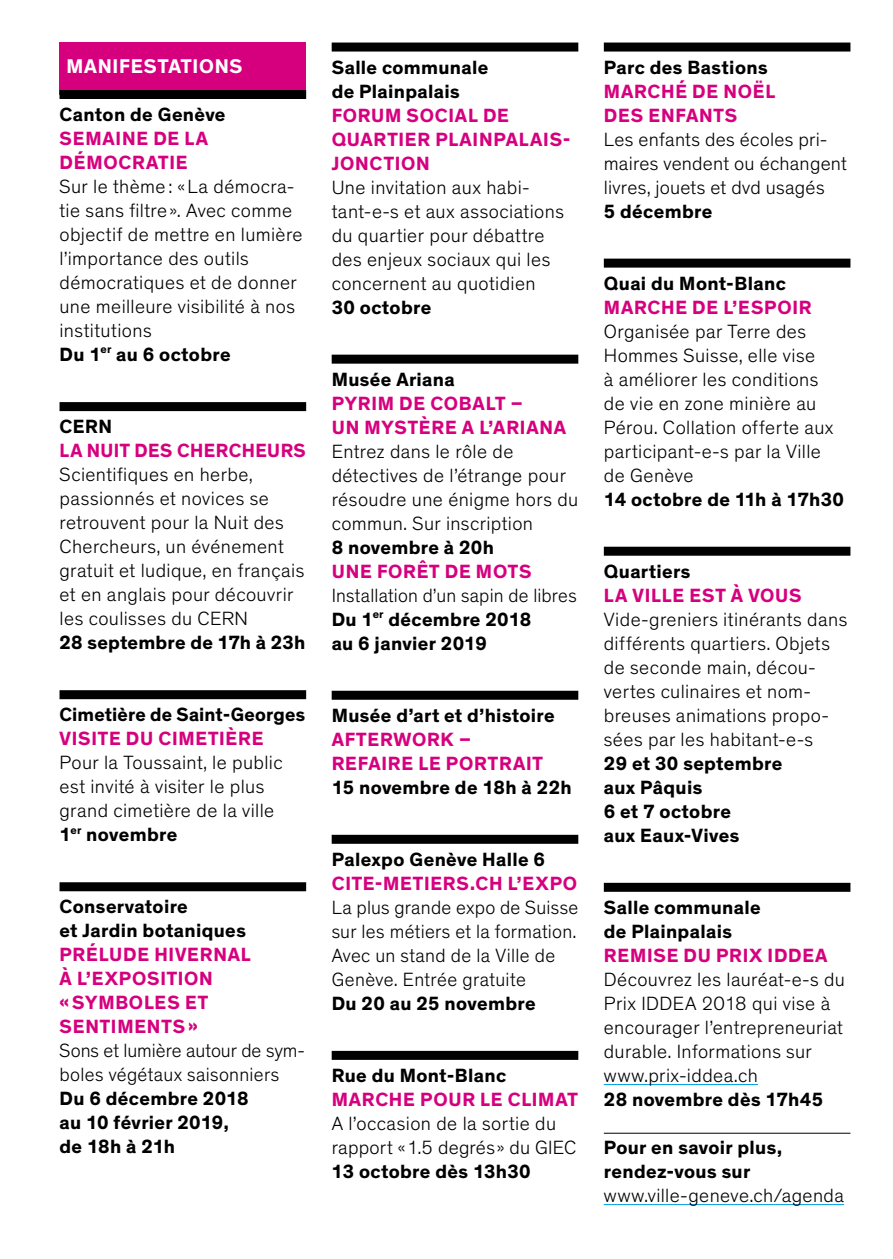
<style>
.page{position:relative;width:893px;height:1259px;background:#fff}
.page>*{position:absolute;margin:0;border:0;box-sizing:border-box;transform-origin:0 0}
.t1{font:700 20.4px "Theinhardt";letter-spacing:.04em;color:#fff}
.t2{font:300 19.5px/24px "Theinhardt";letter-spacing:.02em;color:#000}
.t3{font:700 19.5px/24px "Theinhardt";letter-spacing:.02em;color:#000}
.t4{font:700 19.5px/24px "Theinhardt";letter-spacing:.04em;color:#d6007e}
.s1{font-weight:700}
</style>
<div class="page">
<div style="left:60px;top:43px;width:246px;height:52px;background:#d6007e"></div>
<div style="left:60px;top:90px;width:246px;height:9px;background:#000"></div>
<div style="left:60px;top:402px;width:246px;height:9px;background:#000"></div>
<div style="left:60px;top:690px;width:246px;height:9px;background:#000"></div>
<div style="left:60px;top:882px;width:246px;height:9px;background:#000"></div>
<div style="left:332px;top:43px;width:246px;height:9px;background:#000"></div>
<div style="left:332px;top:355px;width:246px;height:9px;background:#000"></div>
<div style="left:332px;top:691px;width:246px;height:9px;background:#000"></div>
<div style="left:332px;top:835px;width:246px;height:9px;background:#000"></div>
<div style="left:332px;top:1051px;width:246px;height:9px;background:#000"></div>
<div style="left:604px;top:43px;width:246px;height:9px;background:#000"></div>
<div style="left:604px;top:259px;width:246px;height:9px;background:#000"></div>
<div style="left:604px;top:547px;width:246px;height:9px;background:#000"></div>
<div style="left:604px;top:883px;width:246px;height:9px;background:#000"></div>
<hr style="left:604px;top:1084px;width:154px;height:1px;background:#009ee3">
<hr style="left:604px;top:1132px;width:246px;height:1px;background:#000">
<hr style="left:604px;top:1204px;width:240px;height:1px;background:#009ee3">
<p class="t1" style="left:66px;top:54px;width:178px">MANIFESTATIONS</p>
<p class="t3" style="left:60px;top:103px;width:167px">Canton de Genève</p>
<p class="t4" style="left:60px;top:127px;width:150px">SEMAINE DE LA<br>DÉMOCRATIE</p>
<p class="t2" style="left:60px;top:175px;width:245px">Sur le thème: «La démocra&shy;tie sans filtre». Avec comme objectif de mettre en lumière l’importance des outils démocratiques et de donner une meilleure visibilité à nos institutions<br><span class="s1">Du 1</span><sup>er</sup> <span class="s1">au 6 octobre</span></p>
<p class="t3" style="left:60px;top:415px;width:54px">CERN</p>
<p class="t4" style="left:60px;top:439px;width:248px">LA NUIT DES CHERCHEURS</p>
<p class="t2" style="left:60px;top:463px;width:246px">Scientifiques en herbe, passionnés et novices se retrouvent pour la Nuit des<br>Chercheurs, un événement gratuit et ludique, en français et en anglais pour découvrir les coulisses du CERN</p>
<p class="t3" style="left:60px;top:631px;width:248px">28 septembre de 17h à 23h</p>
<p class="t3" style="left:60px;top:703px;width:247px">Cimetière de Saint-Georges</p>
<p class="t4" style="left:60px;top:727px;width:205px">VISITE DU CIMETIÈRE</p>
<p class="t2" style="left:60px;top:751px;width:225px">Pour la Toussaint, le public est invité à visiter le plus grand cimetière de la ville<br><span class="s1">1</span><sup>er</sup> <span class="s1">novembre</span></p>
<p class="t3" style="left:60px;top:895px;width:188px">Conservatoire<br>et Jardin botaniques</p>
<p class="t4" style="left:60px;top:943px;width:193px">PRÉLUDE HIVERNAL<br>À L’EXPOSITION «SYMBOLES ET<br>SENTIMENTS»</p>
<p class="t2" style="left:60px;top:1039px;width:247px">Sons et lumière autour de sym&shy;boles végétaux saisonniers</p>
<p class="t3" style="left:60px;top:1087px;width:191px">Du 6 décembre 2018 au 10 février 2019, de 18h à 21h</p>
<p class="t3" style="left:332px;top:56px;width:158px">Salle communale de Plainpalais</p>
<p class="t4" style="left:332px;top:104px;width:240px">FORUM SOCIAL DE<br>QUARTIER PLAINPALAIS-<br>JONCTION</p>
<p class="t2" style="left:332px;top:175px;width:234px">Une invitation aux habi&shy;tant-e-s et aux associations du quartier pour débattre des enjeux sociaux qui les concernent au quotidien</p>
<p class="t3" style="left:332px;top:296px;width:101px">30 octobre</p>
<p class="t3" style="left:332px;top:368px;width:125px">Musée Ariana</p>
<p class="t4" style="left:332px;top:392px;width:236px">PYRIM DE COBALT –<br>UN MYSTÈRE A L’ARIANA</p>
<p class="t2" style="left:332px;top:439px;width:248px">Entrez dans le rôle de détectives de l’étrange pour résoudre une énigme hors du commun. Sur inscription</p>
<p class="t3" style="left:332px;top:536px;width:164px">8 novembre à 20h</p>
<p class="t4" style="left:332px;top:560px;width:202px">UNE FORÊT DE MOTS</p>
<p class="t2" style="left:332px;top:583px;width:246px">Installation d’un sapin de libres<br><span class="s1">Du 1</span><sup>er</sup> <span class="s1">décembre 2018<br>au 6 janvier 2019</span></p>
<p class="t3" style="left:332px;top:704px;width:225px">Musée d’art et d’histoire</p>
<p class="t4" style="left:332px;top:728px;width:213px">AFTERWORK –<br>REFAIRE LE PORTRAIT</p>
<p class="t3" style="left:332px;top:776px;width:242px">15 novembre de 18h à 22h</p>
<p class="t3" style="left:332px;top:848px;width:215px">Palexpo Genève Halle 6</p>
<p class="t4" style="left:332px;top:872px;width:247px">CITE-METIERS.CH L’EXPO</p>
<p class="t2" style="left:332px;top:895px;width:248px">La plus grande expo de Suisse sur les métiers et la formation.<br>Avec un stand de la Ville de<br>Genève. Entrée gratuite</p>
<p class="t3" style="left:332px;top:992px;width:205px">Du 20 au 25 novembre</p>
<p class="t3" style="left:332px;top:1064px;width:176px">Rue du Mont-Blanc</p>
<p class="t4" style="left:332px;top:1088px;width:248px">MARCHE POUR LE CLIMAT</p>
<p class="t2" style="left:332px;top:1111px;width:246px">A l’occasion de la sortie du rapport «1.5 degrés» du GIEC</p>
<p class="t3" style="left:332px;top:1160px;width:201px">13 octobre dès 13h30</p>
<p class="t3" style="left:604px;top:56px;width:165px">Parc des Bastions</p>
<p class="t4" style="left:604px;top:80px;width:173px">MARCHÉ DE NOËL<br>DES ENFANTS</p>
<p class="t2" style="left:604px;top:127px;width:245px">Les enfants des écoles pri&shy;maires vendent ou échangent livres, jouets et dvd usagés</p>
<p class="t3" style="left:604px;top:200px;width:110px">5 décembre</p>
<p class="t3" style="left:604px;top:272px;width:183px">Quai du Mont-Blanc</p>
<p class="t4" style="left:604px;top:296px;width:209px">MARCHE DE L’ESPOIR</p>
<p class="t2" style="left:604px;top:319px;width:231px">Organisée par Terre des<br>Hommes Suisse, elle vise<br>à améliorer les conditions de vie en zone minière au<br>Pérou. Collation offerte aux participant-e-s par la Ville de Genève</p>
<p class="t3" style="left:604px;top:488px;width:242px">14 octobre de 11h à 17h30</p>
<p class="t3" style="left:604px;top:560px;width:88px">Quartiers</p>
<p class="t4" style="left:604px;top:584px;width:199px">LA VILLE EST À VOUS</p>
<p class="t2" style="left:604px;top:607px;width:245px">Vide-greniers itinérants dans différents quartiers. Objets de seconde main, décou&shy;vertes culinaires et nom&shy;breuses animations propo&shy;sées par les habitant-e-s</p>
<p class="t3" style="left:604px;top:752px;width:180px">29 et 30 septembre aux Pâquis<br>6 et 7 octobre<br>aux Eaux-Vives</p>
<p class="t3" style="left:604px;top:896px;width:158px">Salle communale de Plainpalais</p>
<p class="t4" style="left:604px;top:944px;width:225px">REMISE DU PRIX IDDEA</p>
<p class="t2" style="left:604px;top:968px;width:243px">Découvrez les lauréat-e-s du<br>Prix IDDEA 2018 qui vise à encourager l’entrepreneuriat durable. Informations sur www.prix-iddea.ch</p>
<p class="t3" style="left:604px;top:1088px;width:221px">28 novembre dès 17h45</p>
<p class="t3" style="left:604px;top:1136px;width:180px">Pour en savoir plus, rendez-vous sur</p>
<p class="t2" style="left:604px;top:1184px;width:242px">www.ville-geneve.ch/agenda</p>
</div>
